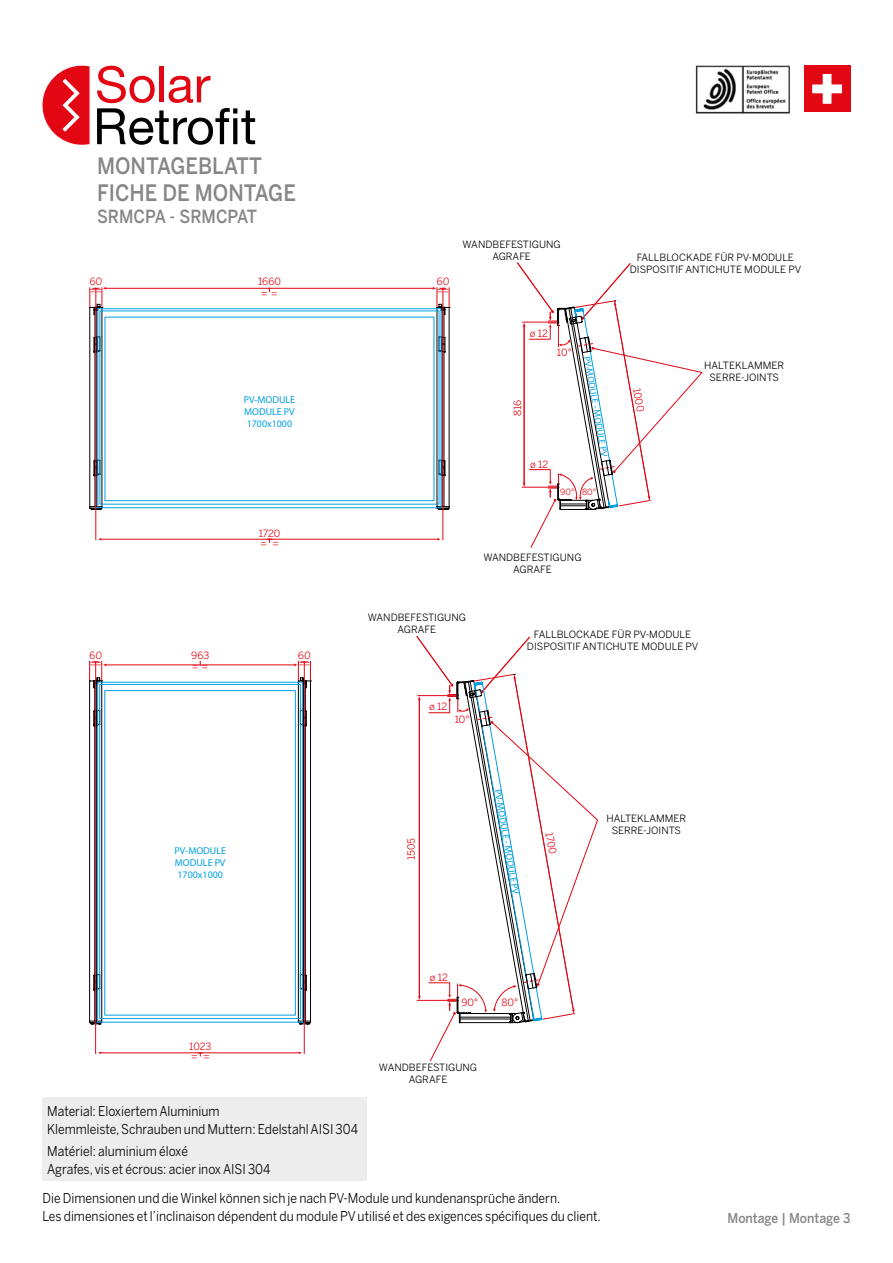
<style>
.page{position:relative;width:893px;height:1263px;background:#fff}
.page>*{position:absolute;margin:0;border:0;box-sizing:border-box;transform-origin:0 0}
.t1{font:500 22.5px/27px "Benton Sans";color:#878787;scale:.9 1}
.t2{font:500 18px "Benton Sans";color:#878787;scale:.9 1}
.t3{font:13.5px/18px "Benton Sans";color:#000;scale:.9 1}
.t4{font:500 13.5px "Benton Sans";color:#878787;scale:.9 1}
.t5{font:10.05px/12px "Benton Sans";color:#000;text-align:center}
.t6{font:10.05px "Benton Sans";color:#e30613}
.t7{font:10.05px/12px "Myriad Pro";color:#009fe3;text-align:justify}
.t8{font:9.9px "Benton Sans";color:#e30613}
.t9{font:9.75px "Myriad Pro";color:#009fe3}
.t10{font:9.3px "Myriad Pro";color:#009fe3}
.t11{font:8.55px "Benton Sans";color:#e30613}
</style>
<div class="page">
<svg style="left:97px;top:66px;width:158px;height:79px"></svg>
<svg style="left:43px;top:66px;width:47px;height:79px"></svg>
<div style="left:804px;top:65px;width:46px;height:47px;background:#e30613"></div>
<svg style="left:812px;top:74px;width:30px;height:30px"></svg>
<img style="left:695px;top:65px;width:95px;height:49px">
<svg style="left:89px;top:304px;width:362px;height:206px"></svg>
<svg style="left:97px;top:308px;width:345px;height:200px"></svg>
<div style="left:105px;top:317px;width:329px;height:184px;border:1px solid #009fe3"></div>
<hr style="left:105px;top:288px;width:328px;height:1px;background:#e30613">
<hr style="left:96px;top:288px;width:1px;height:222px;background:#e30613">
<hr style="left:443px;top:288px;width:1px;height:222px;background:#e30613">
<hr style="left:100px;top:539px;width:338px;height:1px;background:#e30613">
<svg style="left:91px;top:509px;width:11px;height:31px"></svg>
<svg style="left:437px;top:506px;width:12px;height:34px"></svg>
<svg style="left:517px;top:262px;width:186px;height:286px"></svg>
<svg style="left:89px;top:680px;width:223px;height:344px"></svg>
<svg style="left:97px;top:682px;width:206px;height:341px"></svg>
<div style="left:105px;top:690px;width:191px;height:325px;border:1px solid #009fe3"></div>
<hr style="left:106px;top:665px;width:189px;height:1px;background:#e30613">
<hr style="left:95px;top:662px;width:1px;height:363px;background:#e30613">
<hr style="left:304px;top:662px;width:1px;height:363px;background:#e30613">
<hr style="left:100px;top:1052px;width:200px;height:1px;background:#e30613">
<svg style="left:91px;top:1023px;width:10px;height:31px"></svg>
<svg style="left:298px;top:1021px;width:12px;height:33px"></svg>
<svg style="left:416px;top:636px;width:182px;height:425px"></svg>
<div style="left:43px;top:1097px;width:324px;height:83px;background:#ededed"></div>
<svg style="left:90px;top:287px;width:16px;height:21px"></svg>
<svg style="left:432px;top:287px;width:18px;height:21px"></svg>
<svg style="left:262px;top:287px;width:9px;height:6px"></svg>
<svg style="left:267px;top:538px;width:11px;height:5px"></svg>
<svg style="left:89px;top:661px;width:18px;height:21px"></svg>
<svg style="left:294px;top:661px;width:17px;height:21px"></svg>
<svg style="left:193px;top:661px;width:8px;height:5px"></svg>
<svg style="left:198px;top:1052px;width:11px;height:5px"></svg>
<h1 class="t1" style="left:97px;top:152px;width:222px">MONTAGEBLATT<br>FICHE DE MONTAGE</h1>
<h2 class="t2" style="left:97px;top:205px;width:179px">SRMCPA - SRMCPAT</h2>
<p class="t8" style="left:89px;top:276px;width:15px">60</p>
<p class="t6" style="left:90px;top:284px;width:8px">=</p>
<p class="t8" style="left:89px;top:649px;width:15px">60</p>
<p class="t6" style="left:90px;top:658px;width:8px">=</p>
<p class="t6" style="left:258px;top:276px;width:25px">1660</p>
<p class="t6" style="left:271px;top:287px;width:8px">=</p>
<p class="t7" style="left:244px;top:393px;width:53px">PV-MODULE MODULE PV 1700x1000</p>
<p class="t6" style="left:259px;top:527px;width:23px">1720</p>
<p class="t6" style="left:260px;top:537px;width:8px">=</p>
<p class="t6" style="left:191px;top:649px;width:20px">963</p>
<p class="t6" style="left:202px;top:661px;width:8px">=</p>
<p class="t8" style="left:298px;top:649px;width:15px">60</p>
<p class="t6" style="left:298px;top:658px;width:8px">=</p>
<p class="t7" style="left:175px;top:844px;width:53px">PV-MODULE MODULE PV 1700x1000</p>
<p class="t8" style="left:437px;top:276px;width:15px">60</p>
<p class="t6" style="left:437px;top:284px;width:8px">=</p>
<p class="t5" style="left:463px;top:239px;width:100px">WANDBEFESTIGUNG<br>AGRAFE</p>
<p class="t6" style="left:530px;top:327px;width:20px">ø 12</p>
<p class="t6" style="left:511px;top:416px;width:18px;rotate:-90deg">816</p>
<p class="t6" style="left:530px;top:459px;width:20px">ø 12</p>
<p class="t6" style="left:557px;top:347px;width:16px">10°</p>
<p class="t10" style="left:593px;top:355px;width:103px;rotate:80deg">PV-MODULE - MODULE PV</p>
<p class="t11" style="left:560px;top:487px;width:16px">90°</p>
<p class="t11" style="left:582px;top:487px;width:16px">80°</p>
<p class="t5" style="left:630px;top:252px;width:173px">FALLBLOCKADE FÜR PV-MODULE<br>DISPOSITIF ANTICHUTE MODULE PV</p>
<p class="t6" style="left:643px;top:387px;width:25px;rotate:80deg">1000</p>
<p class="t5" style="left:704px;top:360px;width:81px">HALTEKLAMMER<br>SERRE-JOINTS</p>
<p class="t5" style="left:483px;top:551px;width:100px">WANDBEFESTIGUNG<br>AGRAFE</p>
<p class="t5" style="left:368px;top:611px;width:100px">WANDBEFESTIGUNG<br>AGRAFE</p>
<p class="t6" style="left:429px;top:701px;width:20px">ø 12</p>
<p class="t6" style="left:455px;top:713px;width:16px">10°</p>
<p class="t5" style="left:527px;top:628px;width:173px">FALLBLOCKADE FÜR PV-MODULE<br>DISPOSITIF ANTICHUTE MODULE PV</p>
<p class="t9" style="left:504px;top:788px;width:108px;rotate:80deg">PV-MODULE - MODULE PV</p>
<p class="t6" style="left:405px;top:860px;width:24px;rotate:-90deg">1505</p>
<p class="t6" style="left:555px;top:831px;width:24px;rotate:80deg">1700</p>
<p class="t5" style="left:606px;top:812px;width:81px">HALTEKLAMMER<br>SERRE-JOINTS</p>
<p class="t6" style="left:189px;top:1040px;width:24px">1023</p>
<p class="t6" style="left:191px;top:1050px;width:8px">=</p>
<p class="t3" style="left:47px;top:1101px;width:347px">Material: Eloxiertem Aluminium<br>Klemmleiste, Schrauben und Muttern: Edelstahl AISI 304</p>
<p class="t3" style="left:47px;top:1142px;width:250px">Matériel: aluminium éloxé<br>Agrafes, vis et écrous: acier inox AISI 304</p>
<p class="t6" style="left:430px;top:972px;width:20px">ø 12</p>
<p class="t6" style="left:462px;top:997px;width:18px">90°</p>
<p class="t5" style="left:379px;top:1061px;width:100px">WANDBEFESTIGUNG<br>AGRAFE</p>
<p class="t6" style="left:502px;top:997px;width:18px">80°</p>
<p class="t3" style="left:43px;top:1188px;width:622px">Die Dimensionen und die Winkel können sich je nach PV-Module und kundenansprüche ändern.<br>Les dimensiones et l’inclinaison dépendent du module PV utilisé et des exigences spécifiques du client.</p>
<p class="t4" style="left:727px;top:1210px;width:138px">Montage | Montage 3</p>
</div>
